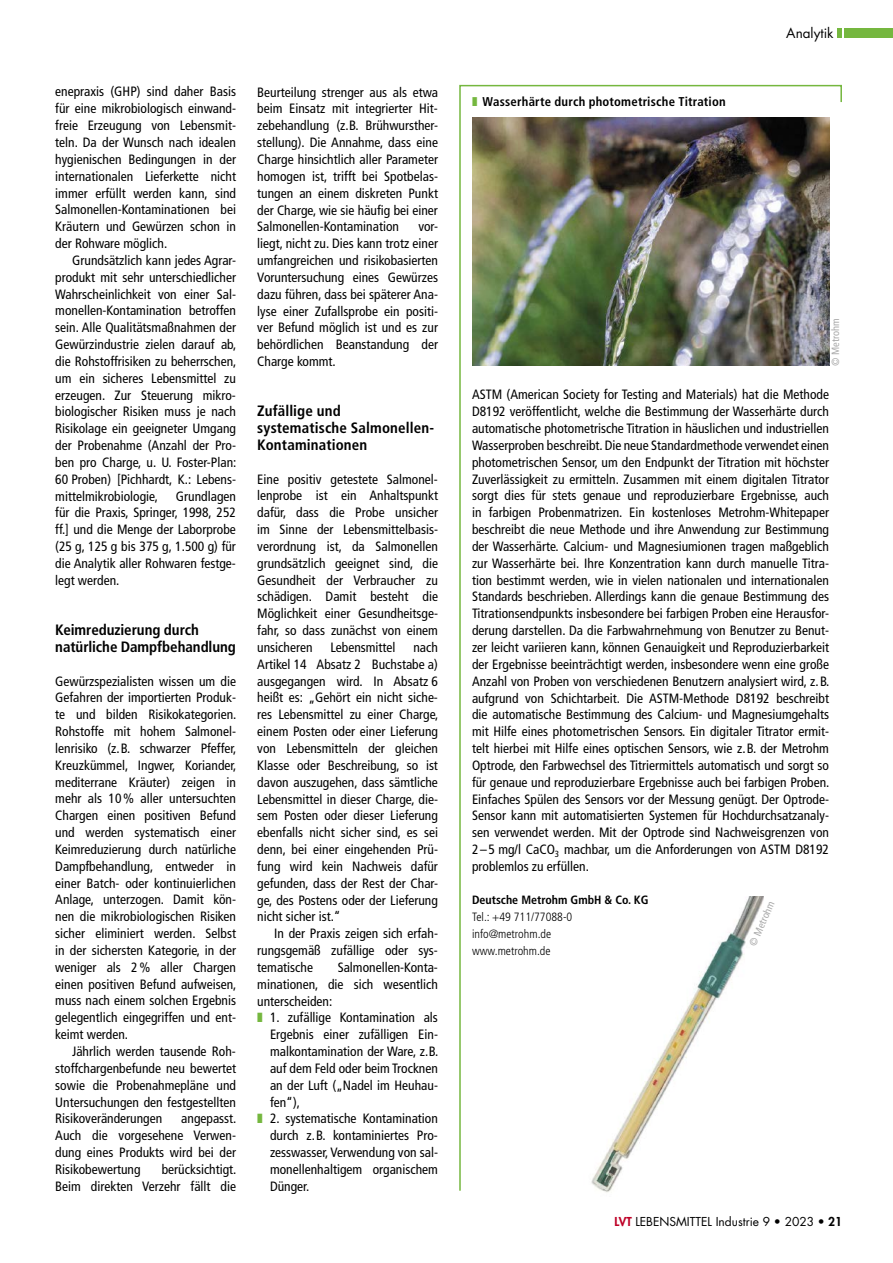
<style>
.page{position:relative;width:893px;height:1263px;background:#fff}
.page>*{position:absolute;margin:0;border:0;box-sizing:border-box;transform-origin:0 0}
.t1{font:700 condensed 15px/16.8px "Frutiger LT Std";color:#000}
.t2{font:condensed 13.5px/16.8px "Frutiger LT Std";color:#000;text-align:justify}
.t3{font:13.5px "Futura Std";color:#000}
.t4{font:700 condensed 12.75px "Frutiger LT Std";letter-spacing:.015em;color:#000}
.t5{font:300 condensed 12px/16.8px "Frutiger LT Std";color:#000}
.t6{font:12px "Futura Std";color:#000}
.t7{font:700 condensed 12px "Frutiger LT Std";color:#000}
.t8{font:condensed 10.5px "Frutiger LT Std";color:#aaa}
.s1{color:#75b73f}
.s2{font-weight:800;color:#be0027}
.s3{font-weight:800}
</style>
<div class="page">
<svg style="left:459px;top:84px;width:383px;height:1108px"></svg>
<img style="left:472px;top:117px;width:357px;height:249px">
<hr style="left:838px;top:28px;width:4px;height:10px;background:#75b73f">
<div style="left:845px;top:28px;width:48px;height:10px;background:#75b73f"></div>
<p class="t2" style="left:55px;top:83px;width:182px">enepraxis (GHP) sind daher Basis für eine mikrobiologisch einwand&shy;freie Erzeugung von Lebensmit&shy;teln. Da der Wunsch nach idealen hygienischen Bedingungen in der internationalen Lieferkette nicht immer erfüllt werden kann, sind Salmonellen-Kontaminationen bei Kräutern und Gewürzen schon in der Rohware möglich.</p>
<p class="t2" style="left:55px;top:252px;width:183px;text-indent:17px">Grundsätzlich kann jedes Agrar&shy;produkt mit sehr unterschiedlicher Wahrscheinlichkeit von einer Sal&shy;monellen-Kontamination betroffen sein. Alle Qualitätsmaßnahmen der Gewürzindustrie zielen darauf ab, die Rohstoffrisiken zu beherrschen, um ein sicheres Lebensmittel zu erzeugen. Zur Steuerung mikro&shy;biologischer Risiken muss je nach Risikolage ein geeigneter Umgang der Probenahme (Anzahl der Pro&shy;ben pro Charge, u. U. Foster-Plan:<br>60 Proben) [Pichhardt, K.: Lebens&shy;mittelmikrobiologie,</p>
<p class="t2" style="left:55px;top:488px;width:182px;text-indent:121px">Grundlagen für die Praxis, Springer, 1998, 252 ff.] und die Menge der Laborprobe (25 g, 125 g bis 375 g, 1.500 g) für die Analytik aller Rohwaren festge&shy;legt werden.</p>
<p class="t1" style="left:55px;top:621px;width:182px">Keimreduzierung durch natürliche Dampfbehandlung</p>
<p class="t2" style="left:55px;top:673px;width:183px">Gewürzspezialisten wissen um die Gefahren der importierten Produk&shy;te und bilden Risikokategorien.<br>Rohstoffe mit hohem Salmonel&shy;lenrisiko (z.B. schwarzer Pfeffer, Kreuzkümmel, Ingwer, Koriander, mediterrane Kräuter) zeigen in mehr als 10% aller untersuchten Chargen einen positiven Befund und werden systematisch einer Keimreduzierung durch natürliche Dampfbehandlung, entweder in einer Batch- oder kontinuierlichen Anlage, unterzogen. Damit kön&shy;nen die mikrobiologischen Risiken sicher eliminiert werden. Selbst in der sichersten Kategorie, in der weniger als 2% aller Chargen einen positiven Befund aufweisen, muss nach einem solchen Ergebnis gelegentlich eingegriffen und ent&shy;keimt werden.</p>
<p class="t2" style="left:55px;top:1043px;width:182px;text-indent:17px">Jährlich werden tausende Roh&shy;stoffchargenbefunde neu bewertet sowie die Probenahmepläne und Untersuchungen den festgestellten Risikoveränderungen</p>
<p class="t2" style="left:55px;top:1110px;width:183px;text-indent:126px">angepasst.<br>Auch die vorgesehene Verwen&shy;dung eines Produkts wird bei der Risikobewertung</p>
<p class="t2" style="left:55px;top:1161px;width:183px;text-align:right">berücksichtigt.<br>Beim direkten Verzehr fällt die</p>
<p class="t2" style="left:257px;top:84px;width:182px">Beurteilung strenger aus als etwa beim Einsatz mit integrierter Hit&shy;zebehandlung (z.B. Brühwursther&shy;stellung). Die Annahme, dass eine Charge hinsichtlich aller Parameter homogen ist, trifft bei Spotbelas&shy;tungen an einem diskreten Punkt der Charge, wie sie häufig bei einer Salmonellen-Kontamination</p>
<p class="t2" style="left:257px;top:218px;width:182px;text-indent:161px">vor&shy;liegt, nicht zu. Dies kann trotz einer umfangreichen und risikobasierten Voruntersuchung eines Gewürzes dazu führen, dass bei späterer Ana&shy;lyse einer Zufallsprobe ein positi&shy;ver Befund möglich ist und es zur behördlichen Beanstandung der Charge kommt.</p>
<p class="t1" style="left:257px;top:403px;width:178px">Zufällige und systematische Salmonellen-<br>Kontaminationen</p>
<p class="t2" style="left:257px;top:471px;width:182px">Eine positiv getestete Salmonel&shy;lenprobe ist ein Anhaltspunkt dafür, dass die Probe unsicher im Sinne der Lebensmittelbasis&shy;verordnung ist, da Salmonellen grundsätzlich geeignet sind, die Gesundheit der Verbraucher zu schädigen. Damit besteht die Möglichkeit einer Gesundheitsge&shy;fahr, so dass zunächst von einem unsicheren</p>
<p class="t2" style="left:257px;top:639px;width:183px;text-indent:156px">nach Artikel 14 Absatz 2 Buchstabe a) ausgegangen wird. In Absatz 6 heißt es: „Gehört ein nicht siche&shy;res Lebensmittel zu einer Charge, einem Posten oder einer Lieferung von Lebensmitteln der gleichen Klasse oder Beschreibung, so ist davon auszugehen, dass sämtliche Lebensmittel in dieser Charge, die&shy;sem Posten oder dieser Lieferung ebenfalls nicht sicher sind, es sei denn, bei einer eingehenden Prü&shy;fung wird kein Nachweis dafür gefunden, dass der Rest der Char&shy;ge, des Postens oder der Lieferung nicht sicher ist.“</p>
<p class="t2" style="left:257px;top:925px;width:182px;text-indent:17px">In der Praxis zeigen sich erfah&shy;rungsgemäß zufällige oder sys&shy;tematische</p>
<p class="t2" style="left:330px;top:639px;width:67px">Lebensmittel</p>
<p class="t2" style="left:338px;top:959px;width:102px">Salmonellen-Konta-</p>
<p class="t2" style="left:257px;top:976px;width:182px">minationen, die sich wesentlich</p>
<p class="t2" style="left:257px;top:992px;width:76px">unterscheiden:</p>
<p class="t2" style="left:257px;top:1009px;width:182px"><span class="s1">❚</span> 1. zufällige Kontamination als</p>
<p class="t2" style="left:270px;top:1026px;width:169px">Ergebnis einer zufälligen Ein-</p>
<p class="t2" style="left:270px;top:1043px;width:170px">malkontamination der Ware, z.B.</p>
<p class="t2" style="left:270px;top:1060px;width:169px">auf dem Feld oder beim Trocknen</p>
<p class="t2" style="left:270px;top:1077px;width:169px">an der Luft („Nadel im Heuhau-</p>
<p class="t2" style="left:270px;top:1093px;width:31px">fen“),</p>
<p class="t2" style="left:257px;top:1110px;width:182px"><span class="s1">❚</span> 2. systematische Kontamination</p>
<p class="t2" style="left:270px;top:1127px;width:169px">durch z.B. kontaminiertes Pro-</p>
<p class="t2" style="left:270px;top:1144px;width:169px">zesswasser, Verwendung von sal-</p>
<p class="t2" style="left:270px;top:1161px;width:169px">monellenhaltigem organischem</p>
<p class="t2" style="left:270px;top:1178px;width:41px">Dünger.</p>
<p class="t4" style="left:472px;top:94px;width:255px"><span class="s1">❚</span> Wasserhärte durch photometrische Titration</p>
<p class="t3" style="left:786px;top:24px;width:49px">Analytik</p>
<p class="t8" style="left:829px;top:366px;width:49px;rotate:-90deg">© Metrohm</p>
<p class="t2" style="left:472px;top:386px;width:359px">ASTM (American Society for Testing and Materials) hat die Methode D8192 veröffentlicht, welche die Bestimmung der Wasserhärte durch automatische photometrische Titration in häuslichen und industriellen Wasserproben beschreibt. Die neue Standardmethode verwendet einen photometrischen Sensor, um den Endpunkt der Titration mit höchster Zuverlässigkeit zu ermitteln. Zusammen mit einem digitalen Titrator sorgt dies für stets genaue und reproduzierbare Ergebnisse, auch in farbigen Probenmatrizen. Ein kostenloses Metrohm-Whitepaper beschreibt die neue Methode und ihre Anwendung zur Bestimmung der Wasserhärte. Calcium- und Magnesiumionen tragen maßgeblich zur Wasserhärte bei. Ihre Konzentration kann durch manuelle Titra&shy;tion bestimmt werden, wie in vielen nationalen und internationalen Standards beschrieben. Allerdings kann die genaue Bestimmung des Titrationsendpunkts insbesondere bei farbigen Proben eine Herausfor&shy;derung darstellen. Da die Farbwahrnehmung von Benutzer zu Benut&shy;zer leicht variieren kann, können Genauigkeit und Reproduzierbarkeit der Ergebnisse beeinträchtigt werden, insbesondere wenn eine große Anzahl von Proben von verschiedenen Benutzern analysiert wird, z.B. aufgrund von Schichtarbeit. Die ASTM-Methode D8192 beschreibt die automatische Bestimmung des Calcium- und Magnesiumgehalts mit Hilfe eines photometrischen Sensors. Ein digitaler Titrator ermit&shy;telt hierbei mit Hilfe eines optischen Sensors, wie z.B. der Metrohm Optrode, den Farbwechsel des Titriermittels automatisch und sorgt so für genaue und reproduzierbare Ergebnisse auch bei farbigen Proben.<br>Einfaches Spülen des Sensors vor der Messung genügt. Der Optrode-Sensor kann mit automatisierten Systemen für Hochdurchsatzanaly&shy;sen verwendet werden. Mit der Optrode sind Nachweisgrenzen von 2–5 mg/l CaCO<sub>3</sub> machbar, um die Anforderungen von ASTM D8192 problemlos zu erfüllen.</p>
<p class="t7" style="left:472px;top:893px;width:178px">Deutsche Metrohm GmbH &amp; Co. KG</p>
<p class="t5" style="left:472px;top:909px;width:102px">Tel.: +49 711/77088-0 info@metrohm.de www.metrohm.de</p>
<p class="t8" style="left:747px;top:943px;width:49px;rotate:-66deg">© Metrohm</p>
<p class="t6" style="left:614px;top:1214px;width:229px"><span class="s2">LVT</span> LEBENSMITTEL Industrie 9 • 2023 <span class="s3">• 21</span></p>
</div>
